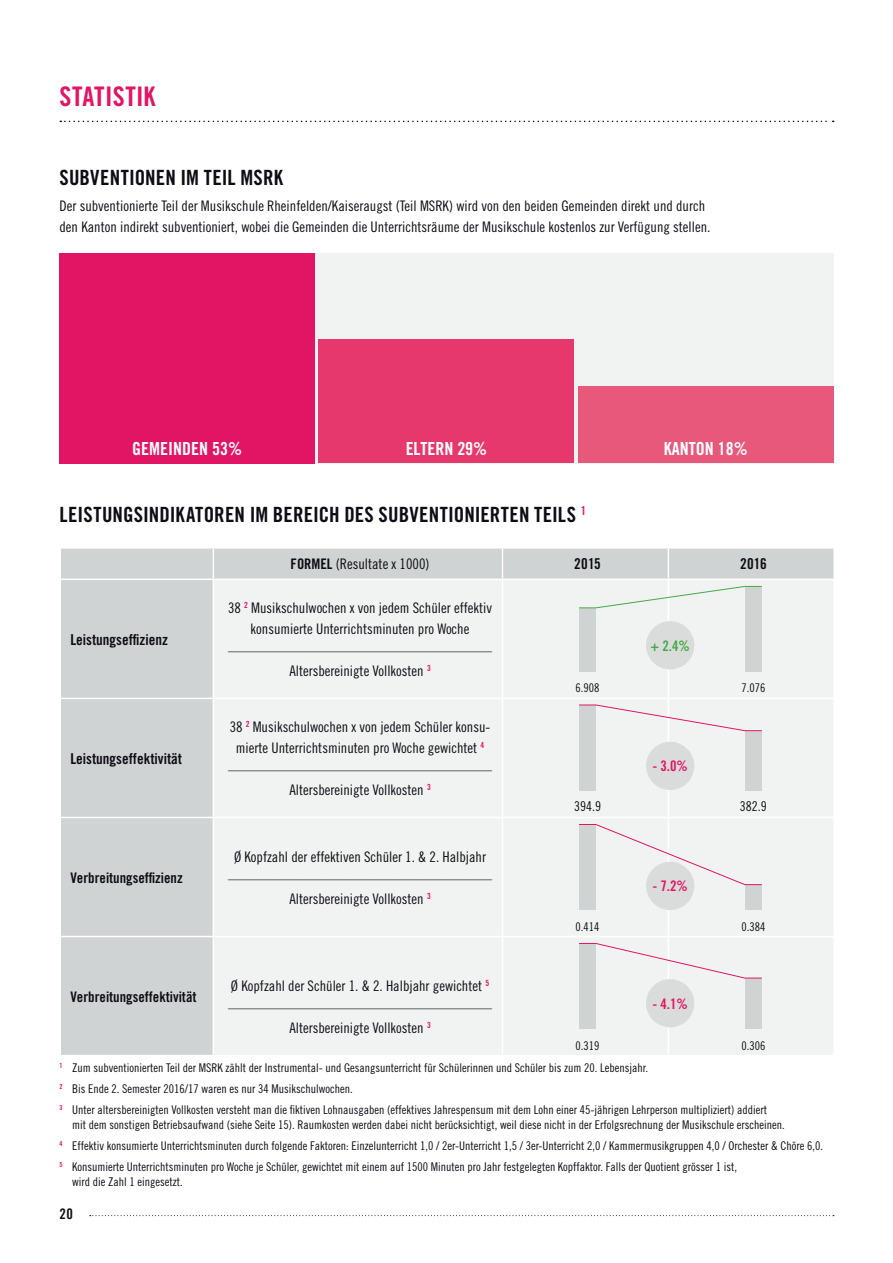
<style>
.page{position:relative;width:893px;height:1263px;background:#fff}
.page>*{position:absolute;margin:0;border:0;box-sizing:border-box;transform-origin:0 0}
.t1{font:27px "Trade Gothic Bold Cond Twenty";letter-spacing:.005em;color:#e21464}
.t2{font:21px "Trade Gothic Bold Cond Twenty";letter-spacing:.005em;color:#0e0c15}
.t3{font:18px "Trade Gothic Bold Cond Twenty";color:#fff}
.t4{font:15px "Trade Gothic Bold Cond Twenty";color:#0e0c15}
.t5{font:14.55px/21px "Trade Gothic Cond Eighteen";color:#0e0c15;text-align:center}
.t6{font:14.55px "Trade Gothic Bold Cond Twenty";color:#0e0c15}
.t7{font:14.55px "Trade Gothic Bold Cond Twenty";color:#e21464}
.t8{font:14.55px "Trade Gothic Bold Cond Twenty";color:#45a947}
.t9{font:13.5px "Trade Gothic Cond Eighteen";color:#0e0c15}
.t10{font:12px/21px "Trade Gothic Cond Eighteen";color:#0e0c15}
.s1{font-family:"Trade Gothic Bold Cond Twenty"}
</style>
<div class="page">
<svg style="left:60px;top:121px;width:774px;height:1px"></svg>
<svg style="left:90px;top:1215px;width:744px;height:1px"></svg>
<div style="left:60px;top:253px;width:773px;height:210px;background:#f1f3f2"></div>
<div style="left:578px;top:387px;width:255px;height:76px;background:#e8587a"></div>
<div style="left:319px;top:340px;width:255px;height:123px;background:#e7386e"></div>
<div style="left:60px;top:253px;width:255px;height:210px;background:#e21464"></div>
<div style="left:61px;top:549px;width:772px;height:506px;background:#d0d3d3"></div>
<div style="left:214px;top:580px;width:619px;height:475px;background:#f1f3f2"></div>
<hr style="left:213px;top:549px;width:1px;height:30px;background:#fff">
<hr style="left:502px;top:549px;width:1px;height:30px;background:#fff">
<hr style="left:668px;top:549px;width:1px;height:30px;background:#fff">
<hr style="left:60px;top:579px;width:153px;height:1px;background:#fff">
<hr style="left:213px;top:579px;width:289px;height:1px;background:#fff">
<hr style="left:213px;top:580px;width:1px;height:118px;background:#fff">
<hr style="left:502px;top:579px;width:166px;height:1px;background:#fff">
<hr style="left:502px;top:580px;width:1px;height:118px;background:#fff">
<hr style="left:668px;top:579px;width:167px;height:1px;background:#fff">
<hr style="left:668px;top:580px;width:1px;height:118px;background:#fff">
<hr style="left:60px;top:698px;width:153px;height:1px;background:#fff">
<hr style="left:213px;top:698px;width:289px;height:1px;background:#fff">
<hr style="left:213px;top:699px;width:1px;height:118px;background:#fff">
<hr style="left:502px;top:698px;width:166px;height:1px;background:#fff">
<hr style="left:502px;top:699px;width:1px;height:118px;background:#fff">
<hr style="left:668px;top:698px;width:167px;height:1px;background:#fff">
<hr style="left:668px;top:699px;width:1px;height:118px;background:#fff">
<hr style="left:60px;top:817px;width:153px;height:1px;background:#fff">
<hr style="left:213px;top:817px;width:289px;height:1px;background:#fff">
<hr style="left:213px;top:818px;width:1px;height:118px;background:#fff">
<hr style="left:502px;top:817px;width:166px;height:1px;background:#fff">
<hr style="left:502px;top:818px;width:1px;height:118px;background:#fff">
<hr style="left:668px;top:817px;width:167px;height:1px;background:#fff">
<hr style="left:668px;top:818px;width:1px;height:118px;background:#fff">
<hr style="left:60px;top:936px;width:153px;height:1px;background:#fff">
<hr style="left:213px;top:936px;width:289px;height:1px;background:#fff">
<hr style="left:213px;top:937px;width:1px;height:118px;background:#fff">
<hr style="left:502px;top:936px;width:166px;height:1px;background:#fff">
<hr style="left:502px;top:937px;width:1px;height:118px;background:#fff">
<hr style="left:668px;top:936px;width:167px;height:1px;background:#fff">
<hr style="left:668px;top:937px;width:1px;height:118px;background:#fff">
<div style="left:579px;top:608px;width:17px;height:63px;background:#d0d3d3"></div>
<div style="left:745px;top:587px;width:17px;height:84px;background:#d0d3d3"></div>
<div style="left:579px;top:705px;width:17px;height:85px;background:#d0d3d3"></div>
<div style="left:745px;top:731px;width:17px;height:59px;background:#d0d3d3"></div>
<div style="left:579px;top:824px;width:17px;height:85px;background:#d0d3d3"></div>
<div style="left:745px;top:885px;width:17px;height:24px;background:#d0d3d3"></div>
<div style="left:579px;top:943px;width:17px;height:85px;background:#d0d3d3"></div>
<div style="left:745px;top:978px;width:17px;height:50px;background:#d0d3d3"></div>
<svg style="left:578px;top:586px;width:184px;height:23px"></svg>
<svg style="left:578px;top:704px;width:185px;height:27px"></svg>
<svg style="left:578px;top:824px;width:184px;height:61px"></svg>
<svg style="left:578px;top:943px;width:184px;height:36px"></svg>
<div style="left:646px;top:621px;width:48px;height:48px;background:#dadcdc;border-radius:50%"></div>
<div style="left:646px;top:742px;width:48px;height:48px;background:#dadcdc;border-radius:50%"></div>
<div style="left:646px;top:862px;width:48px;height:48px;background:#dadcdc;border-radius:50%"></div>
<div style="left:646px;top:979px;width:48px;height:48px;background:#dadcdc;border-radius:50%"></div>
<h1 class="t1" style="left:60px;top:80px;width:98px">STATISTIK</h1>
<h2 class="t2" style="left:60px;top:165px;width:225px">SUBVENTIONEN IM TEIL MSRK</h2>
<p class="t5" style="left:60px;top:195px;width:652px;text-align:left">Der subventionierte Teil der Musikschule Rheinfelden/Kaiseraugst (Teil MSRK) wird von den beiden Gemeinden direkt und durch den Kanton indirekt subventioniert, wobei die Gemeinden die Unterrichtsräume der Musikschule kostenlos zur Verfügung stellen.</p>
<h3 class="t3" style="left:132px;top:437px;width:111px">GEMEINDEN 53%</h3>
<h3 class="t3" style="left:406px;top:437px;width:83px">ELTERN 29%</h3>
<h3 class="t3" style="left:664px;top:437px;width:85px">KANTON 18%</h3>
<h2 class="t2" style="left:60px;top:501px;width:528px">LEISTUNGSINDIKATOREN IM BEREICH DES SUBVENTIONIERTEN TEILS <sup>1</sup></h2>
<p class="t4" style="left:70px;top:630px;width:99px">LEISTUNGSEFFIZIENZ</p>
<p class="t4" style="left:70px;top:749px;width:113px">LEISTUNGSEFFEKTIVITÄT</p>
<p class="t6" style="left:70px;top:868px;width:114px">VERBREITUNGSEFFIZIENZ</p>
<p class="t6" style="left:70px;top:987px;width:128px">VERBREITUNGSEFFEKTIVITÄT</p>
<p class="t6" style="left:291px;top:555px;width:15px">FORME</p>
<p class="t5" style="left:327px;top:553px;width:104px"><span class="s1">L</span> (Resultate x 1000)</p>
<p class="t4" style="left:574px;top:555px;width:28px">2015</p>
<p class="t4" style="left:740px;top:555px;width:28px">2016</p>
<p class="t5" style="left:228px;top:597px;width:265px">38 <sup>2</sup> Musikschulwochen x von jedem Schüler effektiv konsumierte Unterrichtsminuten pro Woche</p>
<p class="t10" style="left:228px;top:640px;width:265px">––––––––––––––––––––––––––––––––––––––––––––</p>
<p class="t5" style="left:289px;top:660px;width:143px">Altersbereinigte Vollkosten <sup>3</sup></p>
<p class="t5" style="left:230px;top:716px;width:262px">38 <sup>2</sup> Musikschulwochen x von jedem Schüler konsu&shy;mierte Unterrichtsminuten pro Woche gewichtet <sup>4</sup></p>
<p class="t10" style="left:228px;top:759px;width:265px">––––––––––––––––––––––––––––––––––––––––––––</p>
<p class="t5" style="left:289px;top:779px;width:143px">Altersbereinigte Vollkosten <sup>3</sup></p>
<p class="t5" style="left:234px;top:846px;width:254px">Ø Kopfzahl der effektiven Schüler 1. &amp; 2. Halbjahr</p>
<p class="t10" style="left:228px;top:868px;width:265px">––––––––––––––––––––––––––––––––––––––––––––</p>
<p class="t5" style="left:289px;top:888px;width:143px">Altersbereinigte Vollkosten <sup>3</sup></p>
<p class="t5" style="left:231px;top:975px;width:260px">Ø Kopfzahl der Schüler 1. &amp; 2. Halbjahr gewichtet <sup>5</sup></p>
<p class="t10" style="left:228px;top:997px;width:265px">––––––––––––––––––––––––––––––––––––––––––––</p>
<p class="t5" style="left:289px;top:1017px;width:143px">Altersbereinigte Vollkosten <sup>3</sup></p>
<p class="t8" style="left:650px;top:637px;width:41px">+ 2.4%</p>
<p class="t10" style="left:576px;top:677px;width:25px">6.908</p>
<p class="t10" style="left:741px;top:677px;width:25px">7.076</p>
<p class="t7" style="left:652px;top:757px;width:37px">- 3.0%</p>
<p class="t9" style="left:574px;top:799px;width:28px">394.9</p>
<p class="t9" style="left:740px;top:799px;width:28px">382.9</p>
<p class="t7" style="left:652px;top:877px;width:37px">- 7.2%</p>
<p class="t10" style="left:576px;top:916px;width:25px">0.414</p>
<p class="t10" style="left:741px;top:916px;width:25px">0.384</p>
<p class="t7" style="left:652px;top:994px;width:37px">- 4.1%</p>
<p class="t10" style="left:576px;top:1035px;width:25px">0.319</p>
<p class="t10" style="left:741px;top:1035px;width:25px">0.306</p>
<p class="t10" style="left:60px;top:1057px;width:709px"><sup>1</sup> Zum subventionierten Teil der MSRK zählt der Instrumental- und Gesangsunterricht für Schülerinnen und Schüler bis zum 20. Lebensjahr.<br><sup>2</sup> Bis Ende 2. Semester 2016/17 waren es nur 34 Musikschulwochen.<br><sup>3</sup> Unter altersbereinigten Vollkosten versteht man die fiktiven Lohnausgaben (effektives Jahrespensum mit dem Lohn einer 45-jährigen Lehrperson multipliziert) addiert</p>
<p class="t10" style="left:60px;top:1114px;width:765px;text-indent:13px">mit dem sonstigen Betriebsaufwand (siehe Seite 15). Raumkosten werden dabei nicht berücksichtigt, weil diese nicht in der Erfolgsrechnung der Musikschule erscheinen.<br><sup>4</sup> Effektiv konsumierte Unterrichtsminuten durch folgende Faktoren: Einzelunterricht 1,0 / 2er-Unterricht 1,5 / 3er-Unterricht 2,0 / Kammermusikgruppen 4,0 / Orchester &amp; Chöre 6,0.<br><sup>5</sup> Konsumierte Unterrichtsminuten pro Woche je Schüler, gewichtet mit einem auf 1500 Minuten pro Jahr festgelegten Kopffaktor. Falls der Quotient grösser 1 ist,</p>
<p class="t10" style="left:72px;top:1171px;width:112px">wird die Zahl 1 eingesetzt.</p>
<p class="t6" style="left:60px;top:1205px;width:15px">20</p>
</div>
